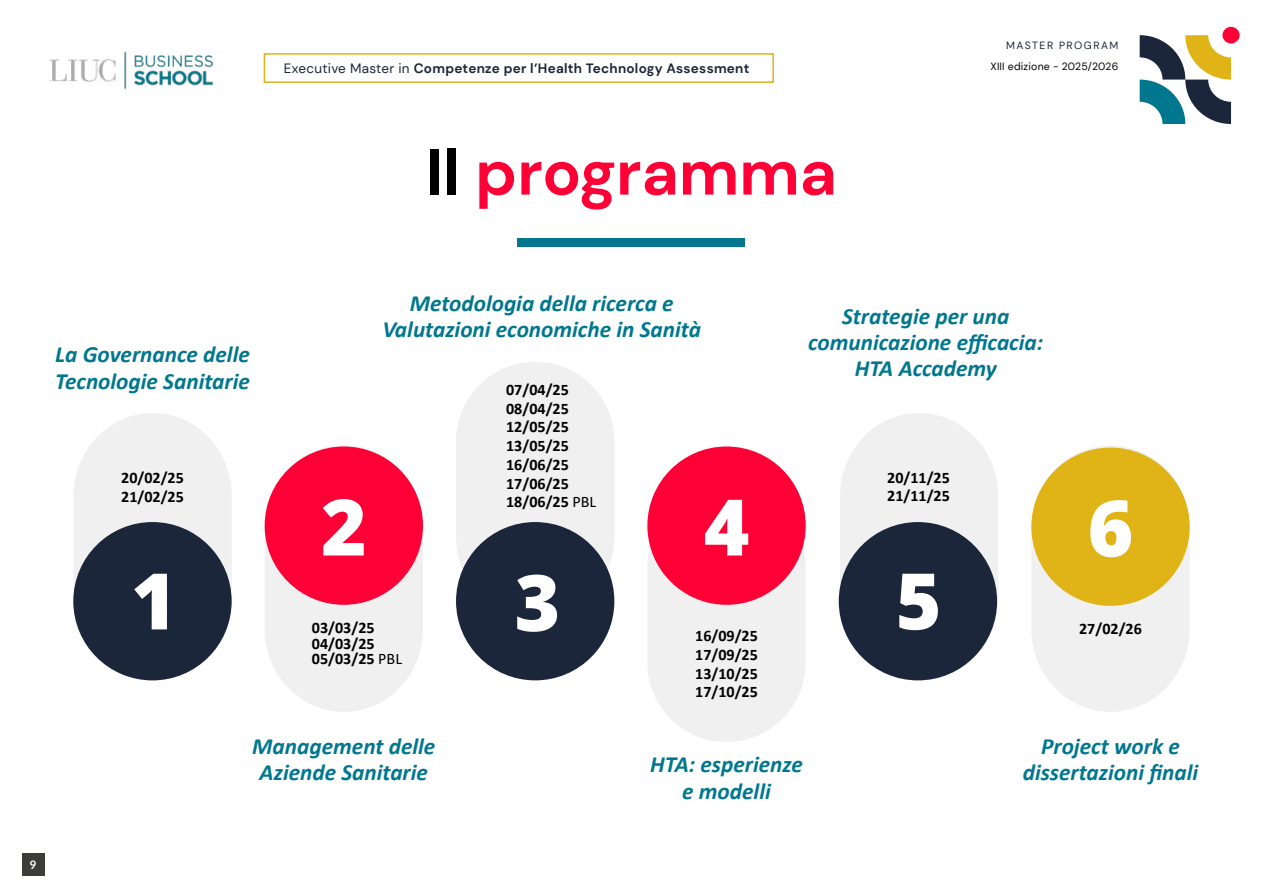
<style>
.page{position:relative;width:1263px;height:893px;background:#fff}
.page>*{position:absolute;margin:0;border:0;box-sizing:border-box;transform-origin:0 0}
.t1{font:800 78px "Open Sans";color:#fff}
.t2{font:700 64.5px "DM Sans";color:#ff0036}
.t3{font:italic 700 23.25px/26.2px "Calibri";color:#00778e;text-align:center}
.t4{font:700 16.05px/18.8px "Calibri";color:#000}
.t5{font:700 13.5px "DM Sans";letter-spacing:.02em;color:#1c263a}
.t6{font:700 11.7px "Lato";color:#fff}
.t7{font:10.5px "DM Sans";letter-spacing:.02em;color:#000}
.t8{font:10.5px "DM Sans";letter-spacing:.14em;color:#1c263a}
.s1{font-weight:400}
.s2{color:#000}
</style>
<div class="page">
<div style="left:22px;top:853px;width:22px;height:22px;background:#3c3c3b"></div>
<div style="left:518px;top:238px;width:227px;height:9px;background:#00778e"></div>
<img style="left:49px;top:51px;width:164px;height:38px">
<svg style="left:1140px;top:35px;width:91px;height:89px"></svg>
<div style="left:1222px;top:27px;width:17px;height:16px;background:#ff0036;border-radius:50%"></div>
<div style="left:264px;top:53px;width:510px;height:30px;border:2px solid #e0b317"></div>
<svg style="left:73px;top:413px;width:159px;height:268px"></svg>
<div style="left:73px;top:522px;width:159px;height:158px;background:#1c263a;border-radius:50%"></div>
<svg style="left:265px;top:446px;width:158px;height:266px"></svg>
<div style="left:265px;top:446px;width:158px;height:159px;background:#ff0036;border-radius:50%"></div>
<div style="left:456px;top:362px;width:158px;height:255px;background:#f0f0f0;border-radius:79px"></div>
<div style="left:456px;top:522px;width:158px;height:158px;background:#1c263a;border-radius:50%"></div>
<div style="left:647px;top:487px;width:159px;height:255px;background:#f0f0f0;border-radius:79px"></div>
<div style="left:647px;top:446px;width:159px;height:159px;background:#ff0036;border-radius:50%"></div>
<svg style="left:840px;top:413px;width:158px;height:268px"></svg>
<div style="left:839px;top:522px;width:158px;height:158px;background:#1c263a;border-radius:50%"></div>
<svg style="left:1031px;top:446px;width:159px;height:266px"></svg>
<div style="left:1031px;top:448px;width:159px;height:158px;background:#e0b317;border-radius:50%"></div>
<p class="t5" style="left:284px;top:59px;width:467px"><span class="s1">Executive Master in</span> Competenze per l’Health Technology Assessment</p>
<h2 class="t2" style="left:426px;top:132px;width:412px"><span class="s2">Il</span> programma</h2>
<p class="t8" style="left:1006px;top:39px;width:114px">MASTER PROGRAM</p>
<p class="t7" style="left:990px;top:60px;width:129px">XIII edizione - 2025/2026</p>
<p class="t3" style="left:55px;top:340px;width:196px;line-height:27.5px;text-align:left">La Governance delle<br>Tecnologie Sanitarie</p>
<p class="t4" style="left:121px;top:468px;width:64px">20/02/25<br>21/02/25</p>
<h1 class="t1" style="left:131px;top:542px;width:47px">1</h1>
<h1 class="t1" style="left:321px;top:468px;width:47px">2</h1>
<p class="t3" style="left:382px;top:289px;width:320px">Metodologia della ricerca e<br>Valutazioni economiche in Sanità</p>
<p class="t4" style="left:506px;top:380px;width:92px">07/04/25<br>08/04/25<br>12/05/25<br>13/05/25<br>16/06/25<br>17/06/25<br>18/06/25 <span class="s1">PBL</span></p>
<h1 class="t1" style="left:704px;top:468px;width:47px">4</h1>
<p class="t4" style="left:312px;top:619px;width:92px;line-height:15.8px">03/03/25<br>04/03/25<br>05/03/25 <span class="s1">PBL</span></p>
<h1 class="t1" style="left:515px;top:543px;width:47px">3</h1>
<p class="t4" style="left:695px;top:626px;width:64px;text-align:justify">16/09/25<br>17/09/25<br>13/10/25<br>17/10/25</p>
<p class="t3" style="left:808px;top:302px;width:237px">Strategie per una comunicazione efficacia:<br>HTA Accademy</p>
<p class="t4" style="left:887px;top:468px;width:64px">20/11/25<br>21/11/25</p>
<h1 class="t1" style="left:896px;top:542px;width:47px">5</h1>
<h1 class="t1" style="left:1088px;top:469px;width:47px">6</h1>
<p class="t4" style="left:1079px;top:619px;width:64px">27/02/26</p>
<p class="t3" style="left:252px;top:732px;width:185px">Management delle<br>Aziende Sanitarie</p>
<p class="t3" style="left:650px;top:751px;width:154px">HTA: esperienze e modelli</p>
<p class="t3" style="left:1023px;top:732px;width:177px">Project work e dissertazioni finali</p>
<p class="t6" style="left:30px;top:858px;width:8px">9</p>
</div>
